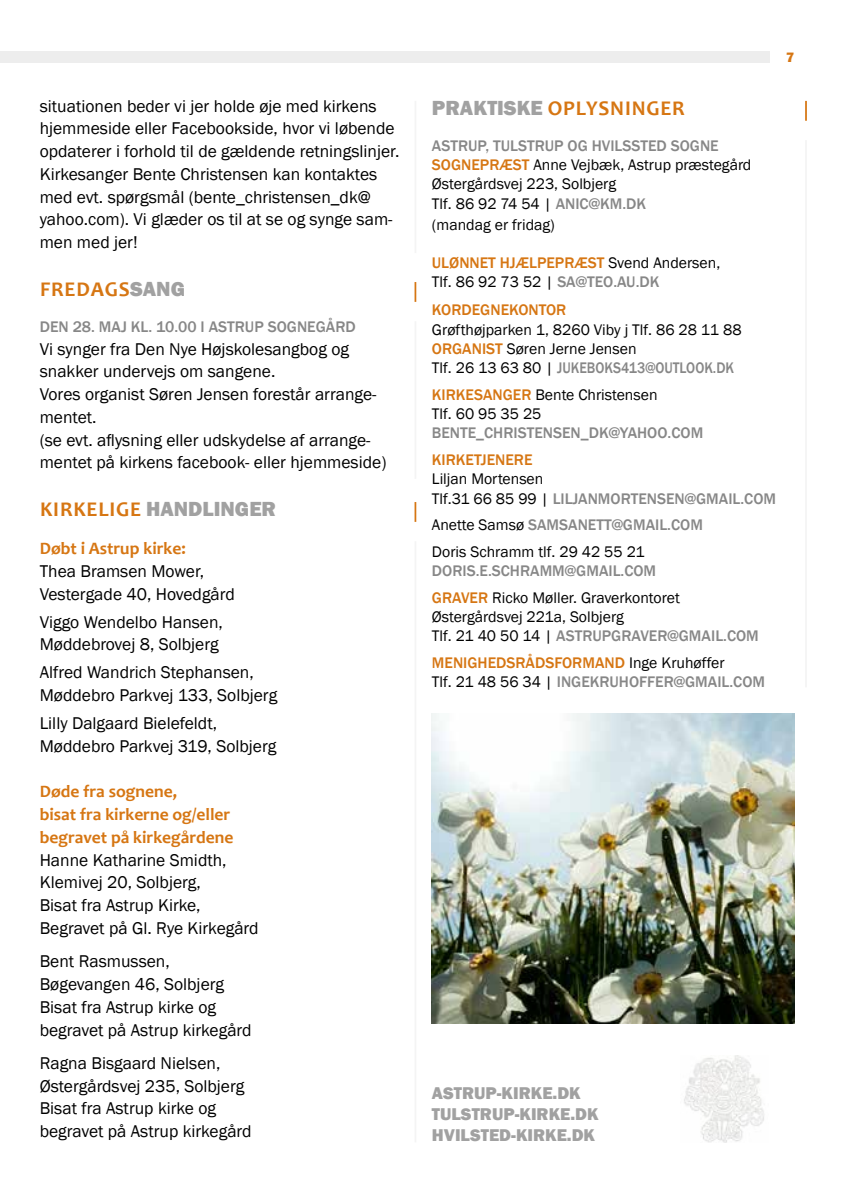
<style>
.page{position:relative;width:844px;height:1191px;background:#fff}
.page>*{position:absolute;margin:0;border:0;box-sizing:border-box;transform-origin:0 0}
.t1{font:700 21px "Candara";letter-spacing:.04em;color:#d67613}
.t2{font:800 21px "Franklin Gothic";color:#a1a1a1}
.t3{font:17.5px/22.8px "Franklin Gothic";color:#000}
.t4{font:700 17.5px/22.8px "Candara";color:#d67613}
.t5{font:800 17.5px/21px "Franklin Gothic";color:#a1a1a1}
.t6{font:15.75px/19.2px "Franklin Gothic";color:#000}
.t7{font:500 15.75px "Franklin Gothic";color:#878787}
.t8{font:500 15.75px "Franklin Gothic";color:#d67613}
.t9{font:800 14px "Franklin Gothic";color:#d67613}
.s1{font-family:"Franklin Gothic";font-weight:800;color:#a1a1a1}
.s2{font-family:"Candara";font-weight:700;color:#d67613}
.s3{font-weight:500;color:#878787}
.s4{font-weight:500;color:#d67613}
</style>
<div class="page">
<div style="left:0;top:51px;width:769px;height:11px;background:#ededed"></div>
<hr style="left:804px;top:101px;width:2px;height:20px;background:#d67613">
<hr style="left:414px;top:282px;width:2px;height:20px;background:#d67613">
<hr style="left:414px;top:502px;width:2px;height:20px;background:#d67613">
<hr style="left:804px;top:140px;width:2px;height:547px;background:#f4f4f4">
<hr style="left:414px;top:321px;width:2px;height:158px;background:#f4f4f4">
<hr style="left:414px;top:101px;width:2px;height:152px;background:#f4f4f4">
<hr style="left:414px;top:541px;width:2px;height:601px;background:#f4f4f4">
<img style="left:684px;top:1055px;width:80px;height:87px">
<img style="left:431px;top:713px;width:363px;height:310px">
<p class="t3" style="left:40px;top:95px;width:361px">situationen beder vi jer holde øje med kirkens hjemmeside eller Facebookside, hvor vi løbende opdaterer i forhold til de gældende retningslinjer.<br>Kirkesanger Bente Christensen kan kontaktes med evt. spørgsmål (bente_christensen_dk@ yahoo.com). Vi glæder os til at se og synge sam&shy;men med jer!</p>
<p class="t1" style="left:40px;top:276px;width:146px">FREDAGS<span class="s1">SANG</span></p>
<p class="t7" style="left:40px;top:317px;width:317px">DEN 28. MAJ KL. 10.00 I ASTRUP SOGNEGÅRD</p>
<p class="t3" style="left:40px;top:338px;width:348px">Vi synger fra Den Nye Højskolesangbog og snakker undervejs om sangene.<br>Vores organist Søren Jensen forestår arrange&shy;mentet.<br>(se evt. aflysning eller udskydelse af arrange&shy;mentet på kirkens facebook- eller hjemmeside)</p>
<p class="t2" style="left:40px;top:496px;width:237px"><span class="s2">KIRKELIGE</span> HANDLINGER</p>
<p class="t4" style="left:40px;top:537px;width:147px">Døbt i Astrup kirke:</p>
<p class="t3" style="left:40px;top:560px;width:196px">Thea Bramsen Mower,<br>Vestergade 40, Hovedgård</p>
<p class="t3" style="left:40px;top:611px;width:185px">Viggo Wendelbo Hansen,<br>Møddebrovej 8, Solbjerg</p>
<p class="t3" style="left:40px;top:661px;width:239px">Alfred Wandrich Stephansen,<br>Møddebro Parkvej 133, Solbjerg</p>
<p class="t3" style="left:40px;top:712px;width:238px">Lilly Dalgaard Bielefeldt,<br>Møddebro Parkvej 319, Solbjerg</p>
<p class="t4" style="left:40px;top:780px;width:195px">Døde fra sognene,<br>bisat fra kirkerne og/eller begravet på kirkegårdene</p>
<p class="t3" style="left:40px;top:849px;width:220px">Hanne Katharine Smidth,<br>Klemivej 20, Solbjerg,<br>Bisat fra Astrup Kirke,<br>Begravet på Gl. Rye Kirkegård</p>
<p class="t3" style="left:40px;top:950px;width:213px">Bent Rasmussen,<br>Bøgevangen 46, Solbjerg<br>Bisat fra Astrup kirke og begravet på Astrup kirkegård</p>
<p class="t3" style="left:40px;top:1052px;width:213px">Ragna Bisgaard Nielsen,<br>Østergårdsvej 235, Solbjerg<br>Bisat fra Astrup kirke og begravet på Astrup kirkegård</p>
<p class="t9" style="left:785px;top:49px;width:10px">7</p>
<p class="t1" style="left:432px;top:95px;width:254px"><span class="s1">PRAKTISKE</span> OPLYSNINGER</p>
<p class="t6" style="left:432px;top:136px;width:321px"><span class="s3">ASTRUP, TULSTRUP OG HVILSSTED SOGNE </span><span class="s4">SOGNEPRÆST</span> Anne Vejbæk, Astrup præstegård Østergårdsvej 223, Solbjerg<br>Tlf. 86 92 74 54 | <span class="s3">ANIC@KM.DK</span></p>
<p class="t6" style="left:432px;top:215px;width:124px">(mandag er fridag)</p>
<p class="t6" style="left:432px;top:253px;width:290px"><span class="s4">ULØNNET HJÆLPEPRÆST</span> Svend Andersen,<br>Tlf. 86 92 73 52 | <span class="s3">SA@TEO.AU.DK</span></p>
<p class="t8" style="left:432px;top:300px;width:136px">KORDEGNEKONTOR</p>
<p class="t6" style="left:432px;top:320px;width:311px">Grøfthøjparken 1, 8260 Viby j Tlf. 86 28 11 88<br><span class="s4">ORGANIST</span> Søren Jerne Jensen<br>Tlf. 26 13 63 80 | <span class="s3">JUKEBOKS413@OUTLOOK.DK</span></p>
<p class="t6" style="left:432px;top:385px;width:227px"><span class="s4">KIRKESANGER</span> Bente Christensen<br>Tlf. 60 95 35 25</p>
<p class="t7" style="left:432px;top:423px;width:273px">BENTE_CHRISTENSEN_DK@YAHOO.COM</p>
<p class="t8" style="left:432px;top:450px;width:102px">KIRKETJENERE</p>
<p class="t6" style="left:432px;top:470px;width:345px">Liljan Mortensen<br>Tlf.31 66 85 99 | <span class="s3">LILJANMORTENSEN@GMAIL.COM</span></p>
<p class="t6" style="left:432px;top:512px;width:272px;line-height:26.8px">Anette Samsø <span class="s3">SAMSANETT@GMAIL.COM<br></span>Doris Schramm tlf. 29 42 55 21</p>
<p class="t6" style="left:432px;top:558px;width:249px;line-height:26.8px"><span class="s3">DORIS.E.SCHRAMM@GMAIL.COM<br></span><span class="s4">GRAVER</span> Ricko Møller. Graverkontoret</p>
<p class="t6" style="left:432px;top:607px;width:328px">Østergårdsvej 221a, Solbjerg<br>Tlf. 21 40 50 14 | <span class="s3">ASTRUPGRAVER@GMAIL.COM</span></p>
<p class="t6" style="left:432px;top:653px;width:334px"><span class="s4">MENIGHEDSRÅDSFORMAND</span> Inge Kruhøffer<br>Tlf. 21 48 56 34 | <span class="s3">INGEKRUHOFFER@GMAIL.COM</span></p>
<p class="t5" style="left:432px;top:1083px;width:168px">ASTRUP-KIRKE.DK<br>TULSTRUP-KIRKE.DK<br>HVILSTED-KIRKE.DK</p>
</div>
